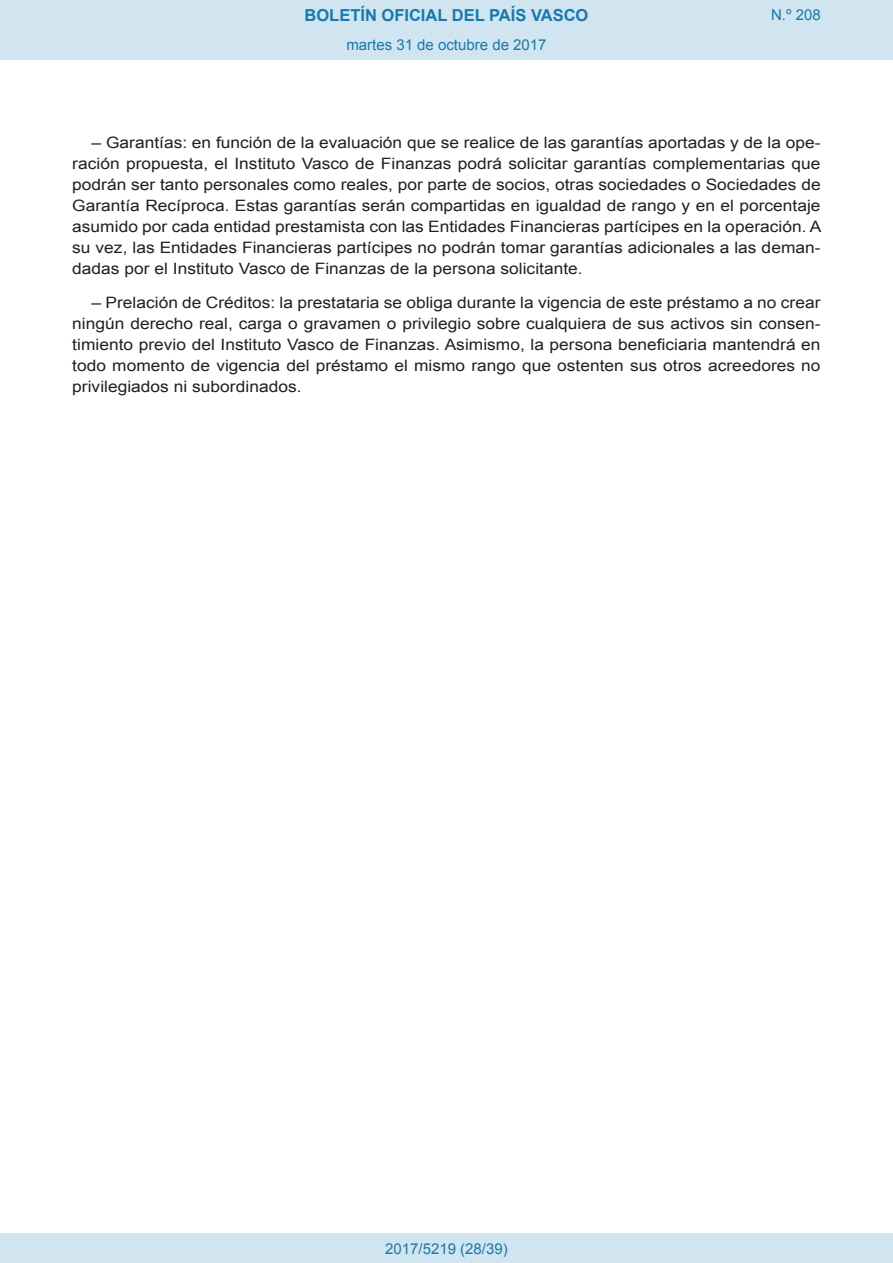
<style>
.page{position:relative;width:893px;height:1263px;background:#fff}
.page>*{position:absolute;margin:0;border:0;box-sizing:border-box;transform-origin:0 0}
.t1{font:700 16.5px "Arial";color:#1879ad}
.BOPVDetalle{font:15.6px/21px "Arial";color:#231f20;text-align:justify;scale:1.11 1}
.Paginacion_Centro{font:15px "Arial";color:#1879ad}
</style>
<div class="page">
<div style="left:0;top:0;width:893px;height:60px;background:#d0e5f0"></div>
<div style="left:0;top:1233px;width:893px;height:30px;background:#d0e5f0"></div>
<p class="t1" style="left:305px;top:4px;width:285px">BOLETÍN OFICIAL DEL PAÍS VASCO</p>
<p class="Paginacion_Centro" style="left:346px;top:35px;width:202px">martes 31 de octubre de 2017</p>
<p class="Paginacion_Centro" style="left:771px;top:5px;width:51px">N.º 208</p>
<p class="BOPVDetalle" style="left:72px;top:132px;width:676px;text-indent:19px">– Garantías: en función de la evaluación que se realice de las garantías aportadas y de la ope&shy;ración propuesta, el Instituto Vasco de Finanzas podrá solicitar garantías complementarias que podrán ser tanto personales como reales, por parte de socios, otras sociedades o Sociedades de Garantía Recíproca. Estas garantías serán compartidas en igualdad de rango y en el porcentaje asumido por cada entidad prestamista con las Entidades Financieras partícipes en la operación. A su vez, las Entidades Financieras partícipes no podrán tomar garantías adicionales a las deman&shy;dadas por el Instituto Vasco de Finanzas de la persona solicitante.</p>
<p class="BOPVDetalle" style="left:72px;top:292px;width:676px;text-indent:19px">– Prelación de Créditos: la prestataria se obliga durante la vigencia de este préstamo a no crear ningún derecho real, carga o gravamen o privilegio sobre cualquiera de sus activos sin consen&shy;timiento previo del Instituto Vasco de Finanzas. Asimismo, la persona beneficiaria mantendrá en todo momento de vigencia del préstamo el mismo rango que ostenten sus otros acreedores no privilegiados ni subordinados.</p>
<p class="Paginacion_Centro" style="left:385px;top:1238px;width:124px">2017/5219 (28/39)</p>
</div>
